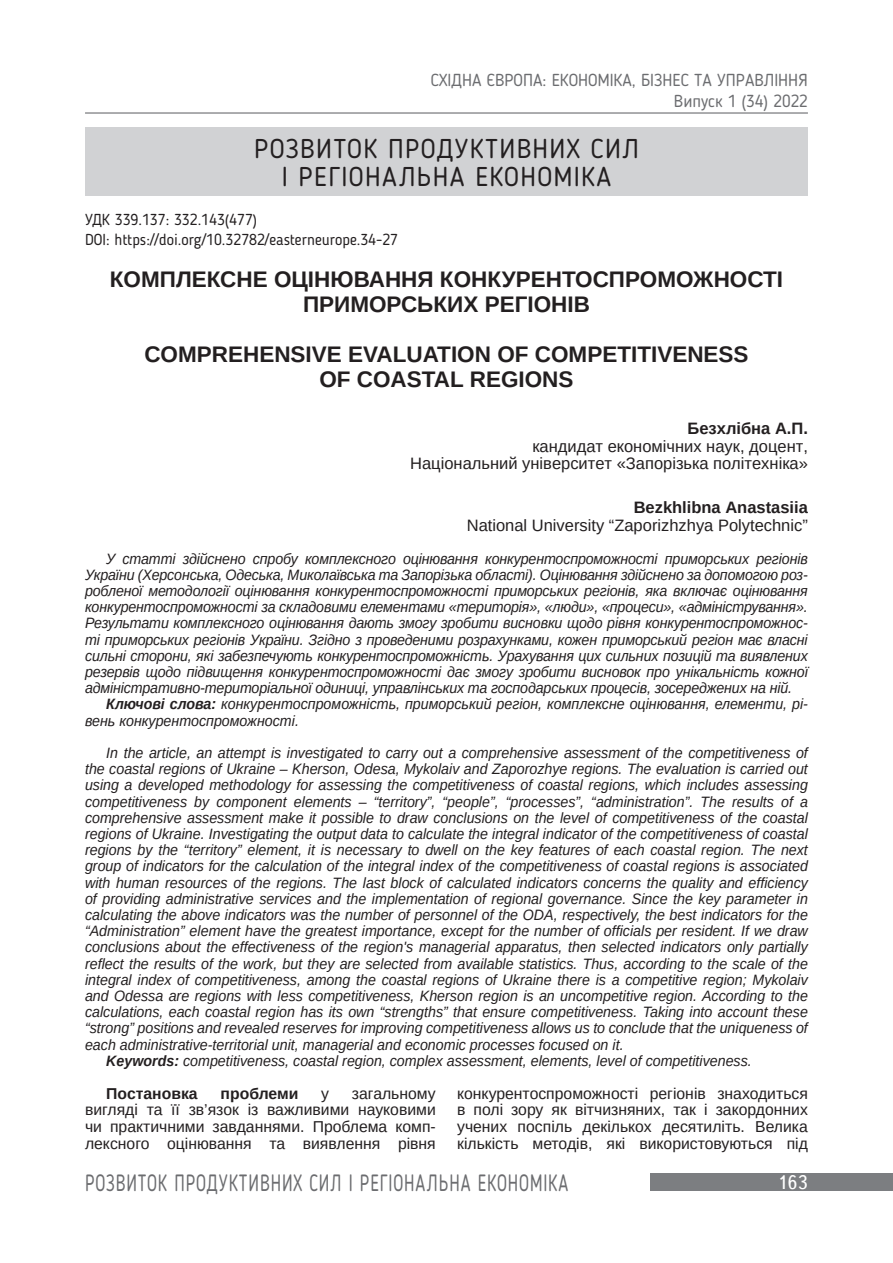
<style>
.page{position:relative;width:893px;height:1263px;background:#fff}
.page>*{position:absolute;margin:0;border:0;box-sizing:border-box;transform-origin:0 0}
.t1{font:27px/28.5px "Blogger Sans";letter-spacing:.05em;color:#231f20;text-align:center}
.t2{font:23.4px "Blogger Sans";letter-spacing:.05em;color:#6c6d70;scale:.77 1}
.t3{font:700 22.5px/25.2px "Arimo";color:#231f20;text-align:center}
.t4{font:19.5px "Ukrainian Text";color:#fff}
.t5{font:17.25px/20.7px "Blogger Sans";color:#6c6d70;text-align:right}
.t6{font:16.5px/17.7px "Arimo";color:#231f20;text-align:right}
.t7{font:700 16.5px "Arimo";color:#231f20}
.t8{font:15.75px/16.6px "Arimo";color:#231f20;text-align:justify}
.t9{font:15.75px/20.1px "Blogger Sans";color:#231f20}
.t10{font:700 15.75px "Arimo";color:#231f20}
.t11{font:italic 15px/16.2px "Arimo";color:#231f20;text-align:justify;scale:.95 1}
.s1{font-weight:700}
</style>
<div class="page">
<hr style="left:85px;top:112px;width:723px;height:2px;background:#6c6d70">
<div style="left:651px;top:1173px;width:242px;height:18px;background:#7c7e81"></div>
<div style="left:85px;top:128px;width:723px;height:68px;background:#d1d2d4"></div>
<p class="t5" style="left:431px;top:69px;width:379px">СХІДНА ЄВРОПА: ЕКОНОМІКА, БІЗНЕС ТА УПРАВЛІННЯ<br>Випуск 1 (34) 2022</p>
<h1 class="t1" style="left:254px;top:134px;width:386px">РОЗВИТОК ПРОДУКТИВНИХ СИЛ<br>І РЕГІОНАЛЬНА ЕКОНОМІКА</h1>
<p class="t9" style="left:85px;top:209px;width:315px">УДК 339.137: 332.143(477)<br>DOI: https://doi.org/10.32782/easterneurope.34-27</p>
<h3 class="t3" style="left:110px;top:267px;width:675px">КОМПЛЕКСНЕ ОЦІНЮВАННЯ КОНКУРЕНТОСПРОМОЖНОСТІ<br>ПРИМОРСЬКИХ РЕГІОНІВ</h3>
<h3 class="t3" style="left:144px;top:342px;width:606px">COMPREHENSIVE EVALUATION OF COMPETITIVENESS<br>OF COASTAL REGIONS</h3>
<p class="t7" style="left:688px;top:417px;width:122px">Безхлібна А.П.</p>
<p class="t6" style="left:410px;top:437px;width:399px">кандидат економічних наук, доцент,<br>Національний університет «Запорізька політехніка»</p>
<p class="t7" style="left:634px;top:496px;width:176px">Bezkhlibna Anastasiia</p>
<p class="t6" style="left:467px;top:517px;width:343px">National University “Zaporizhzhya Polytechnic”</p>
<p class="t11" style="left:85px;top:550px;width:762px;text-indent:21px">У статті здійснено спробу комплексного оцінювання конкурентоспроможності приморських регіонів України (Херсонська, Одеська, Миколаївська та Запорізька області). Оцінювання здійснено за допомогою роз&shy;робленої методології оцінювання конкурентоспроможності приморських регіонів, яка включає оцінювання конкурентоспроможності за складовими елементами «територія», «люди», «процеси», «адміністрування».<br>Результати комплексного оцінювання дають змогу зробити висновки щодо рівня конкурентоспроможнос&shy;ті приморських регіонів України. Згідно з проведеними розрахунками, кожен приморський регіон має власні сильні сторони, які забезпечують конкурентоспроможність. Урахування цих сильних позицій та виявлених резервів щодо підвищення конкурентоспроможності дає змогу зробити висновок про унікальність кожної адміністративно-територіальної одиниці, управлінських та господарських процесів, зосереджених на ній.</p>
<p class="t11" style="left:85px;top:696px;width:762px;text-indent:21px"><span class="s1">Ключові слова:</span> конкурентоспроможність, приморський регіон, комплексне оцінювання, елементи, рі&shy;вень конкурентоспроможності.</p>
<p class="t11" style="left:106px;top:745px;width:740px">In the article, an attempt is investigated to carry out a comprehensive assessment of the competitiveness of</p>
<p class="t11" style="left:85px;top:761px;width:762px">the coastal regions of Ukraine – Kherson, Odesa, Mykolaiv and Zaporozhye regions. The evaluation is carried out</p>
<p class="t11" style="left:85px;top:777px;width:762px">using a developed methodology for assessing the competitiveness of coastal regions, which includes assessing</p>
<p class="t11" style="left:85px;top:793px;width:762px">competitiveness by component elements – “territory”, “people”, “processes”, “administration”. The results of a</p>
<p class="t11" style="left:85px;top:809px;width:762px">comprehensive assessment make it possible to draw conclusions on the level of competitiveness of the coastal</p>
<p class="t11" style="left:85px;top:826px;width:762px">regions of Ukraine. Investigating the output data to calculate the integral indicator of the competitiveness of coastal</p>
<p class="t11" style="left:85px;top:842px;width:762px">regions by the “territory” element, it is necessary to dwell on the key features of each coastal region. The next</p>
<p class="t11" style="left:85px;top:858px;width:762px">group of indicators for the calculation of the integral index of the competitiveness of coastal regions is associated</p>
<p class="t11" style="left:85px;top:874px;width:762px">with human resources of the regions. The last block of calculated indicators concerns the quality and efficiency</p>
<p class="t11" style="left:85px;top:890px;width:762px">of providing administrative services and the implementation of regional governance. Since the key parameter in</p>
<p class="t11" style="left:85px;top:907px;width:762px">calculating the above indicators was the number of personnel of the ODA, respectively, the best indicators for the</p>
<p class="t11" style="left:85px;top:923px;width:762px">“Administration” element have the greatest importance, except for the number of officials per resident. If we draw</p>
<p class="t11" style="left:85px;top:939px;width:762px">conclusions about the effectiveness of the region's managerial apparatus, then selected indicators only partially</p>
<p class="t11" style="left:85px;top:955px;width:762px">reflect the results of the work, but they are selected from available statistics. Thus, according to the scale of the</p>
<p class="t11" style="left:85px;top:971px;width:762px">integral index of competitiveness, among the coastal regions of Ukraine there is a competitive region; Mykolaiv</p>
<p class="t11" style="left:85px;top:988px;width:762px">and Odessa are regions with less competitiveness, Kherson region is an uncompetitive region. According to the</p>
<p class="t11" style="left:85px;top:1004px;width:762px">calculations, each coastal region has its own “strengths” that ensure competitiveness. Taking into account these</p>
<p class="t11" style="left:85px;top:1020px;width:762px">“strong” positions and revealed reserves for improving competitiveness allows us to conclude that the uniqueness of</p>
<p class="t11" style="left:85px;top:1036px;width:568px">each administrative-territorial unit, managerial and economic processes focused on it.</p>
<p class="t11" style="left:106px;top:1052px;width:681px"><span class="s1">Keywords:</span> competitiveness, coastal region, complex assessment, elements, level of competitiveness.</p>
<p class="t10" style="left:106px;top:1082px;width:93px">Постановка</p>
<p class="t10" style="left:221px;top:1082px;width:79px">проблеми</p>
<p class="t8" style="left:321px;top:1085px;width:9px">у</p>
<p class="t8" style="left:85px;top:1085px;width:352px;text-indent:267px">загальному вигляді та її зв’язок із важливими науковими чи практичними завданнями. Проблема комп&shy;лексного оцінювання та виявлення рівня</p>
<p class="t8" style="left:457px;top:1085px;width:352px">конкурентоспроможності регіонів знаходиться в полі зору як вітчизняних, так і закордонних учених поспіль декількох десятиліть. Велика кількість методів, які використовуються під</p>
<h2 class="t2" style="left:85px;top:1168px;width:629px">РОЗВИТОК ПРОДУКТИВНИХ СИЛ І РЕГІОНАЛЬНА ЕКОНОМІКА</h2>
<h3 class="t4" style="left:777px;top:1172px;width:32px">163</h3>
</div>
